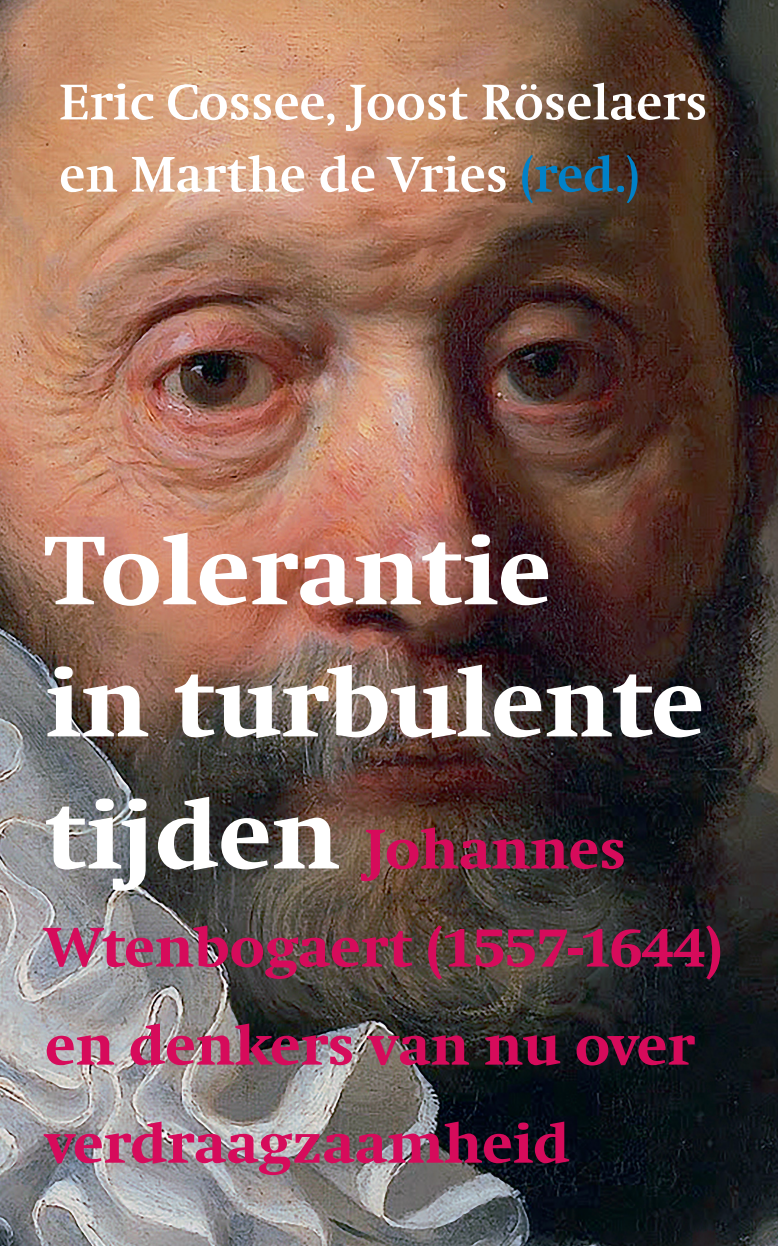
<style>
.page{position:relative;width:778px;height:1246px;background:#fff}
.page>*{position:absolute;margin:0;border:0;box-sizing:border-box;transform-origin:0 0}
.t1{font:800 101.2px "Swift EF";color:#fff}
.t2{font:800 58px/98px "Swift EF";color:#d60b5b}
.t3{font:700 52px/72.2px "Swift EF";color:#fff}
.s1{color:#0081c8}
.s2{font-size:101.2px;color:#fff}
</style>
<div class="page">
<img style="left:0;top:0;width:777px;height:1245px">
<p class="t3" style="left:59px;top:67px;width:649px">Eric Cossee, Joost Röselaers en Marthe de Vries <span class="s1">(red.)</span></p>
<p class="t1" style="left:45px;top:514px;width:507px">Tolerantie</p>
<p class="t1" style="left:45px;top:646px;width:660px">in turbulente</p>
<p class="t2" style="left:45px;top:801px;width:677px"><span class="s2">tijden</span> Johannes<br>Wtenbogaert (1557-1644) en denkers van nu over</p>
<p class="t2" style="left:45px;top:1095px;width:525px">verdraagzaamheid</p>
</div>
